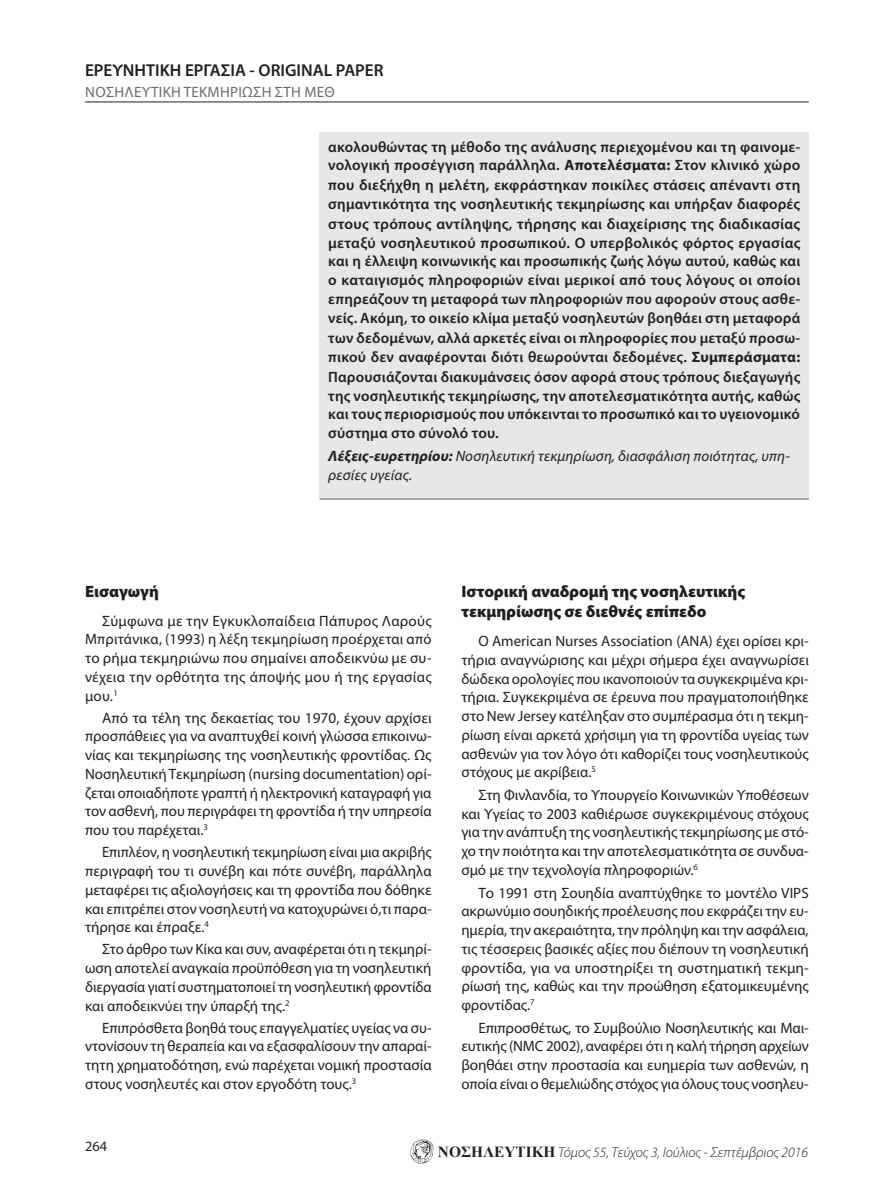
<style>
.page{position:relative;width:893px;height:1191px;background:#fff}
.page>*{position:absolute;margin:0;border:0;box-sizing:border-box;transform-origin:0 0}
.t1{font:600 17.25px "Myriad Pro";color:#231f20}
.t2{font:900 16.5px/19.8px "Myriad Pro";color:#231f20}
.t3{font:15px/18.8px "Myriad Pro";color:#231f20;text-align:justify}
.t4{font:600 15px/19px "Myriad Pro";letter-spacing:.015em;color:#231f20;text-align:justify}
.t5{font:italic 15px/18.8px "Myriad Pro";letter-spacing:.01em;color:#231f20}
.t6{font:15px "Myriad Pro";letter-spacing:.02em;color:#6c6d70}
.t7{font:italic 300 14.25px "Myriad Pro";color:#231f20}
.t8{font:14.25px "Myriad Pro";color:#231f20}
.s1{font-weight:700}
.s2{font-family:"Times New Roman";font-weight:700;font-style:normal;font-size:15.3px}
</style>
<div class="page">
<hr style="left:85px;top:102px;width:724px;height:1px;background:#231f20">
<img style="left:411px;top:1140px;width:23px;height:23px">
<div style="left:320px;top:132px;width:489px;height:368px;background:#e6e7e9"></div>
<hr style="left:320px;top:498px;width:489px;height:2px;background:#939598">
<p class="t1" style="left:85px;top:60px;width:300px">ΕΡΕΥΝΗΤΙΚΗ ΕΡΓΑΣΙΑ - ORIGINAL PAPER</p>
<p class="t6" style="left:85px;top:83px;width:251px">ΝΟΣΗΛΕΥΤΙΚΉ ΤΕΚΜΗΡΊΩΣΗ ΣΤΗ ΜΕΘ</p>
<p class="t4" style="left:328px;top:137px;width:474px">ακολουθώντας τη μέθοδο της ανάλυσης περιεχομένου και τη φαινομε&shy;νολογική προσέγγιση παράλληλα. <span class="s1">Αποτελέσματα:</span> Στον κλινικό χώρο που διεξήχθη η μελέτη, εκφράστηκαν ποικίλες στάσεις απέναντι στη σημαντικότητα της νοσηλευτικής τεκμηρίωσης και υπήρξαν διαφορές στους τρόπους αντίληψης, τήρησης και διαχείρισης της διαδικασίας μεταξύ νοσηλευτικού προσωπικού. Ο υπερβολικός φόρτος εργασίας και η έλλειψη κοινωνικής και προσωπικής ζωής λόγω αυτού, καθώς και ο καταιγισμός πληροφοριών είναι μερικοί από τους λόγους οι οποίοι επηρεάζουν τη μεταφορά των πληροφοριών που αφορούν στους ασθε&shy;νείς. Ακόμη, το οικείο κλίμα μεταξύ νοσηλευτών βοηθάει στη μεταφορά των δεδομένων, αλλά αρκετές είναι οι πληροφορίες που μεταξύ προσω&shy;πικού δεν αναφέρονται διότι θεωρούνται δεδομένες. <span class="s1">Συμπεράσματα:<br></span>Παρουσιάζονται διακυμάνσεις όσον αφορά στους τρόπους διεξαγωγής της νοσηλευτικής τεκμηρίωσης, την αποτελεσματικότητα αυτής, καθώς και τους περιορισμούς που υπόκεινται το προσωπικό και το υγειονομικό σύστημα στο σύνολό του.</p>
<p class="t5" style="left:328px;top:446px;width:463px"><span class="s1">Λέξεις-ευρετηρίου:</span> Νοσηλευτική τεκμηρίωση, διασφάλιση ποιότητας, υπη&shy;ρεσίες υγείας.</p>
<p class="t2" style="left:85px;top:581px;width:75px">Εισαγωγή</p>
<p class="t3" style="left:85px;top:611px;width:348px;text-indent:17px">Σύμφωνα με την Εγκυκλοπαίδεια Πάπυρος Λαρούς Μπριτάνικα, (1993) η λέξη τεκμηρίωση προέρχεται από το ρήμα τεκμηριώνω που σημαίνει αποδεικνύω με συ&shy;νέχεια την ορθότητα της άποψής μου ή της εργασίας μου.<sup>1</sup></p>
<p class="t3" style="left:85px;top:708px;width:348px;text-indent:17px">Από τα τέλη της δεκαετίας του 1970, έχουν αρχίσει προσπάθειες για να αναπτυχθεί κοινή γλώσσα επικοινω&shy;νίας και τεκμηρίωσης της νοσηλευτικής φροντίδας. Ως Νοσηλευτική Τεκμηρίωση (nursing documentation) ορί&shy;ζεται οποιαδήποτε γραπτή ή ηλεκτρονική καταγραφή για τον ασθενή, που περιγράφει τη φροντίδα ή την υπηρεσία που του παρέχεται.<sup>3</sup></p>
<p class="t3" style="left:85px;top:842px;width:348px;text-indent:17px">Επιπλέον, η νοσηλευτική τεκμηρίωση είναι μια ακριβής περιγραφή του τι συνέβη και πότε συνέβη, παράλληλα μεταφέρει τις αξιολογήσεις και τη φροντίδα που δόθηκε και επιτρέπει στον νοσηλευτή να κατοχυρώνει ό,τι παρα&shy;τήρησε και έπραξε.<sup>4</sup></p>
<p class="t3" style="left:85px;top:939px;width:348px;text-indent:17px">Στο άρθρο των Κίκα και συν, αναφέρεται ότι η τεκμηρί&shy;ωση αποτελεί αναγκαία προϋπόθεση για τη νοσηλευτική διεργασία γιατί συστηματοποιεί τη νοσηλευτική φροντίδα και αποδεικνύει την ύπαρξή της.<sup>2</sup></p>
<p class="t3" style="left:85px;top:1018px;width:348px;text-indent:17px">Επιπρόσθετα βοηθά τους επαγγελματίες υγείας να συ&shy;ντονίσουν τη θεραπεία και να εξασφαλίσουν την απαραί&shy;τητη χρηματοδότηση, ενώ παρέχεται νομική προστασία στους νοσηλευτές και στον εργοδότη τους.<sup>3</sup></p>
<p class="t2" style="left:461px;top:581px;width:285px">Ιστορική αναδρομή της νοσηλευτικής τεκμηρίωσης σε διεθνές επίπεδο</p>
<p class="t3" style="left:461px;top:631px;width:349px;text-indent:17px">Ο American Nurses Association (ANA) έχει ορίσει κρι&shy;τήρια αναγνώρισης και μέχρι σήμερα έχει αναγνωρίσει δώδεκα ορολογίες που ικανοποιούν τα συγκεκριμένα κρι&shy;τήρια. Συγκεκριμένα σε έρευνα που πραγματοποιήθηκε στο New Jersey κατέληξαν στο συμπέρασμα ότι η τεκμη&shy;ρίωση είναι αρκετά χρήσιμη για τη φροντίδα υγείας των ασθενών για τον λόγο ότι καθορίζει τους νοσηλευτικούς στόχους με ακρίβεια.<sup>5</sup></p>
<p class="t3" style="left:461px;top:785px;width:349px;text-indent:17px">Στη Φινλανδία, το Υπουργείο Κοινωνικών Υποθέσεων και Υγείας το 2003 καθιέρωσε συγκεκριμένους στόχους για την ανάπτυξη της νοσηλευτικής τεκμηρίωσης με στό&shy;χο την ποιότητα και την αποτελεσματικότητα σε συνδυα&shy;σμό με την τεχνολογία πληροφοριών.<sup>6</sup></p>
<p class="t3" style="left:461px;top:883px;width:349px;text-indent:17px">Το 1991 στη Σουηδία αναπτύχθηκε το μοντέλο VIPS ακρωνύμιο σουηδικής προέλευσης που εκφράζει την ευ&shy;ημερία, την ακεραιότητα, την πρόληψη και την ασφάλεια, τις τέσσερεις βασικές αξίες που διέπουν τη νοσηλευτική φροντίδα, για να υποστηρίξει τη συστηματική τεκμη&shy;ρίωσή της, καθώς και την προώθηση εξατομικευμένης φροντίδας.<sup>7</sup></p>
<p class="t3" style="left:461px;top:1018px;width:349px;text-indent:17px">Επιπροσθέτως, το Συμβούλιο Νοσηλευτικής και Μαι&shy;ευτικής (NMC 2002), αναφέρει ότι η καλή τήρηση αρχείων βοηθάει στην προστασία και ευημερία των ασθενών, η οποία είναι ο θεμελιώδης στόχος για όλους τους νοσηλευ-</p>
<p class="t8" style="left:85px;top:1137px;width:23px">264</p>
<p class="t7" style="left:438px;top:1144px;width:371px"><span class="s2">ΝΟΣΗΛΕΥΤΙΚΗ</span> Τόμος 55, Τεύχος 3, Ιούλιος - Σεπτέμβριος 2016</p>
</div>
